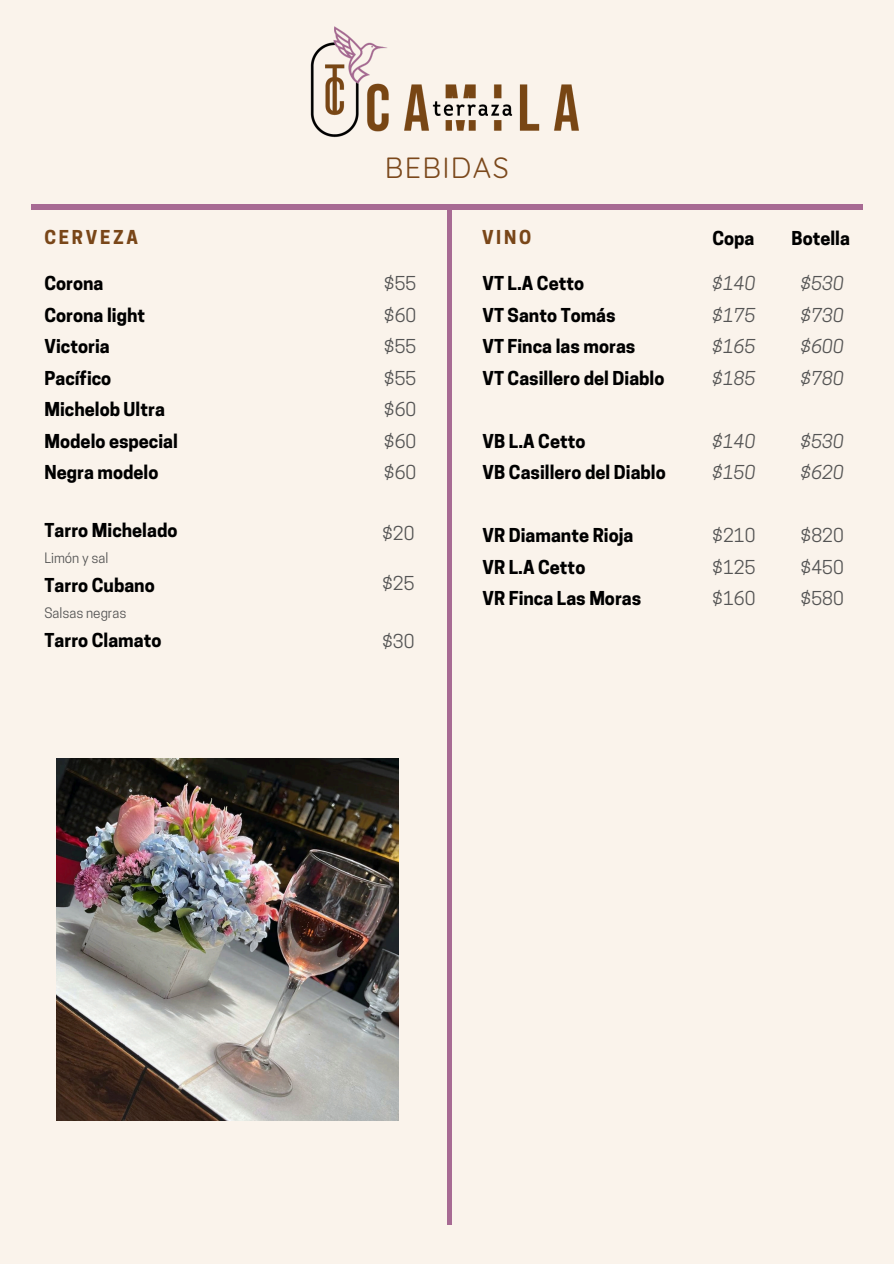
<style>
.page{position:relative;width:894px;height:1264px;background:#fff}
.page>*{position:absolute;margin:0;border:0;box-sizing:border-box;transform-origin:0 0}
.t1{font:28.5px "Quicksand";letter-spacing:.05em;color:#7b481b}
.t2{font:700 18px "Cooper Hewitt";color:#000}
.t3{font:18px "Cooper Hewitt";color:#545454}
.t4{font:italic 18px "Cooper Hewitt";color:#545454}
.t5{font:700 18px "Cooper Hewitt";letter-spacing:.15em;color:#794618}
.t6{font:13.5px "Cooper Hewitt";color:#545454}
</style>
<div class="page">
<div style="left:0;top:0;width:893px;height:1263px;background:#faf3eb"></div>
<hr style="left:31px;top:205px;width:830px;height:4px;background:#a76a93">
<img style="left:310px;top:26px;width:269px;height:112px">
<div style="left:446px;top:209px;width:5px;height:1015px;background:#a76a93"></div>
<img style="left:56px;top:758px;width:342px;height:362px">
<h1 class="t5" style="left:44px;top:231px;width:95px">CERVEZA</h1>
<h2 class="t2" style="left:44px;top:276px;width:60px">Corona</h2>
<p class="t2" style="left:44px;top:308px;width:102px">Corona light</p>
<p class="t2" style="left:44px;top:339px;width:67px">Victoria</p>
<p class="t2" style="left:44px;top:371px;width:68px">Pacífico</p>
<p class="t2" style="left:44px;top:402px;width:122px">Michelob Ultra</p>
<p class="t2" style="left:44px;top:434px;width:135px">Modelo especial</p>
<p class="t2" style="left:44px;top:465px;width:115px">Negra modelo</p>
<p class="t2" style="left:44px;top:523px;width:134px">Tarro Michelado</p>
<p class="t6" style="left:44px;top:552px;width:65px">Limón y sal</p>
<p class="t2" style="left:44px;top:578px;width:112px">Tarro Cubano</p>
<p class="t6" style="left:44px;top:607px;width:83px">Salsas negras</p>
<p class="t2" style="left:44px;top:633px;width:118px">Tarro Clamato</p>
<h2 class="t1" style="left:384px;top:150px;width:125px">BEBIDAS</h2>
<p class="t3" style="left:384px;top:276px;width:34px">$55</p>
<p class="t3" style="left:384px;top:308px;width:34px">$60</p>
<p class="t3" style="left:384px;top:339px;width:34px">$55</p>
<p class="t3" style="left:384px;top:371px;width:34px">$55</p>
<p class="t3" style="left:384px;top:402px;width:34px">$60</p>
<p class="t3" style="left:384px;top:434px;width:34px">$60</p>
<p class="t3" style="left:384px;top:465px;width:34px">$60</p>
<p class="t3" style="left:382px;top:526px;width:34px">$20</p>
<p class="t3" style="left:382px;top:576px;width:34px">$25</p>
<p class="t3" style="left:382px;top:634px;width:34px">$30</p>
<p class="t5" style="left:482px;top:231px;width:51px">VINO</p>
<p class="t2" style="left:482px;top:276px;width:103px">VT L.A Cetto</p>
<p class="t2" style="left:482px;top:308px;width:135px">VT Santo Tomás</p>
<p class="t2" style="left:482px;top:339px;width:154px">VT Finca las moras</p>
<p class="t2" style="left:482px;top:371px;width:183px">VT Casillero del Diablo</p>
<p class="t2" style="left:482px;top:434px;width:105px">VB L.A Cetto</p>
<p class="t2" style="left:482px;top:465px;width:185px">VB Casillero del Diablo</p>
<p class="t2" style="left:482px;top:528px;width:152px">VR Diamante Rioja</p>
<p class="t2" style="left:482px;top:560px;width:104px">VR L.A Cetto</p>
<p class="t2" style="left:482px;top:591px;width:160px">VR Finca Las Moras</p>
<p class="t2" style="left:712px;top:232px;width:43px">Copa</p>
<p class="t2" style="left:791px;top:232px;width:60px">Botella</p>
<p class="t4" style="left:800px;top:276px;width:45px">$530</p>
<p class="t4" style="left:800px;top:308px;width:45px">$730</p>
<p class="t4" style="left:800px;top:339px;width:45px">$600</p>
<p class="t4" style="left:800px;top:371px;width:45px">$780</p>
<p class="t4" style="left:712px;top:276px;width:45px">$140</p>
<p class="t4" style="left:712px;top:308px;width:45px">$175</p>
<p class="t4" style="left:712px;top:339px;width:45px">$165</p>
<p class="t4" style="left:712px;top:371px;width:45px">$185</p>
<p class="t4" style="left:712px;top:434px;width:45px">$140</p>
<p class="t4" style="left:712px;top:465px;width:45px">$150</p>
<p class="t3" style="left:712px;top:528px;width:45px">$210</p>
<p class="t3" style="left:712px;top:560px;width:45px">$125</p>
<p class="t3" style="left:712px;top:591px;width:45px">$160</p>
<p class="t4" style="left:800px;top:434px;width:45px">$530</p>
<p class="t4" style="left:800px;top:465px;width:45px">$620</p>
<p class="t3" style="left:800px;top:528px;width:45px">$820</p>
<p class="t3" style="left:800px;top:560px;width:45px">$450</p>
<p class="t3" style="left:800px;top:591px;width:45px">$580</p>
</div>
